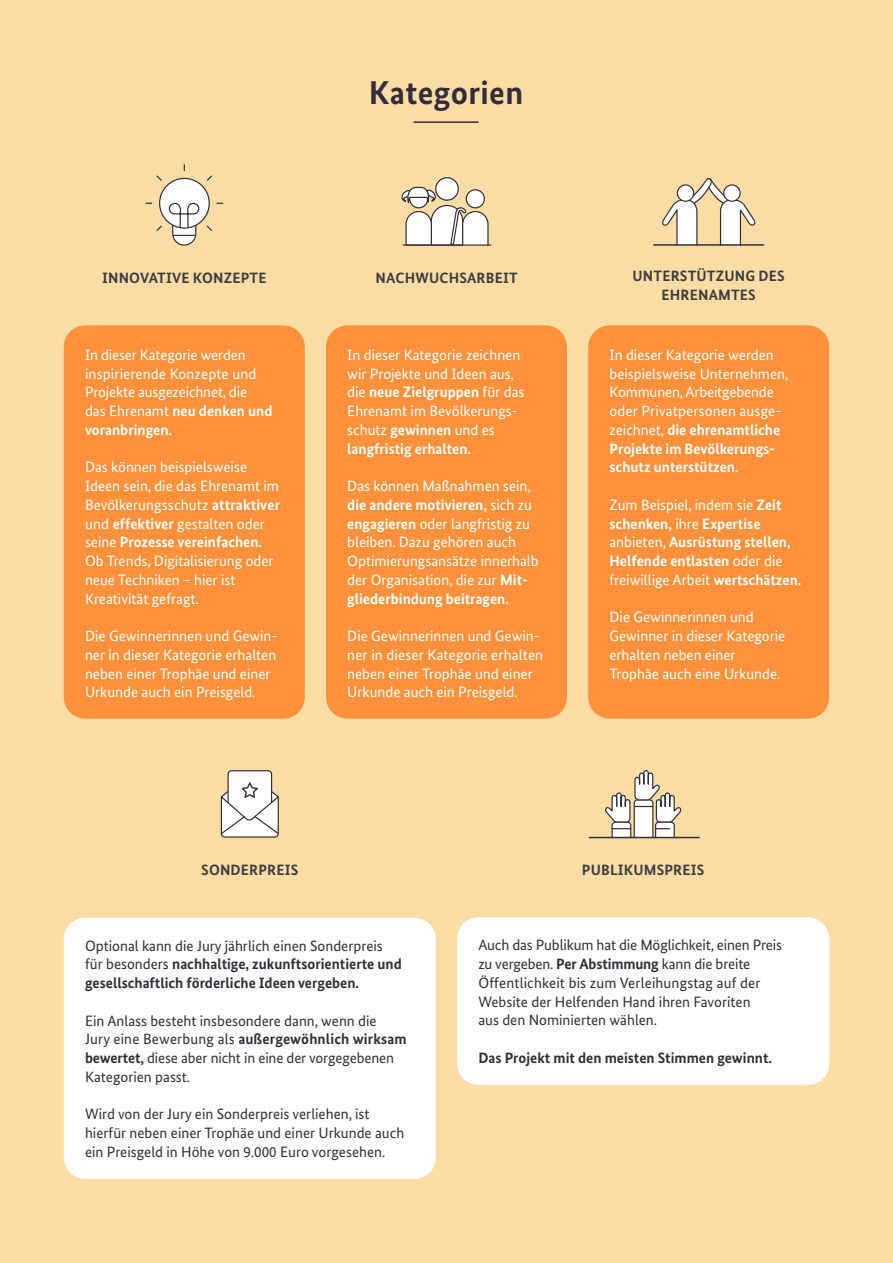
<style>
.page{position:relative;width:893px;height:1263px;background:#fadca5}
.page>*{position:absolute;margin:0;border:0;box-sizing:border-box;transform-origin:0 0}
.t1{font:700 33px "Bundes Sans";letter-spacing:.01em;color:#342d39}
.t2{font:15px/18.8px "Bundes Sans";color:#fff}
.t3{font:15px/18.8px "Bundes Sans";color:#342d39}
.t4{font:700 15px/18.8px "Bundes Sans";color:#342d39}
.t5{font:700 15px/18.8px "Bundes Sans";color:#fff}
.t6{font:700 15px/18.8px "Bundes Sans";letter-spacing:.01em;color:#3e3e3f;text-align:center}
.s1{font-weight:700}
.s2{font-weight:400}
</style>
<div class="page">
<div style="left:64px;top:325px;width:241px;height:394px;background:#ff913c;border-radius:21px"></div>
<div style="left:588px;top:325px;width:241px;height:394px;background:#ff913c;border-radius:21px"></div>
<div style="left:326px;top:325px;width:241px;height:394px;background:#ff913c;border-radius:21px"></div>
<div style="left:457px;top:917px;width:372px;height:168px;background:#fff;border-radius:21px"></div>
<div style="left:64px;top:918px;width:372px;height:261px;background:#fff;border-radius:21px"></div>
<hr style="left:414px;top:121px;width:64px;height:2px;background:#342d39">
<svg style="left:145px;top:164px;width:79px;height:82px"></svg>
<div style="left:436px;top:178px;width:22px;height:22px;background:#fff;border-radius:50%"></div>
<div style="left:435px;top:177px;width:24px;height:24px;border:1px solid #332e38;border-radius:50%"></div>
<svg style="left:401px;top:185px;width:88px;height:61px"></svg>
<hr style="left:403px;top:244px;width:88px;height:2px;background:#332e38">
<svg style="left:220px;top:770px;width:59px;height:68px;background:#e3dfdb"></svg>
<svg style="left:662px;top:178px;width:94px;height:66px"></svg>
<div style="left:677px;top:185px;width:17px;height:16px;background:#fff;border-radius:50%"></div>
<div style="left:677px;top:184px;width:17px;height:18px;border:1px solid #332e38;border-radius:50%"></div>
<hr style="left:654px;top:244px;width:110px;height:2px;background:#332e38">
<svg style="left:604px;top:771px;width:78px;height:68px"></svg>
<hr style="left:589px;top:837px;width:110px;height:1px;background:#332e38">
<h1 class="t1" style="left:369px;top:73px;width:156px">Kategorien</h1>
<p class="t6" style="left:102px;top:269px;width:166px">INNOVATIVE KONZEPTE</p>
<p class="t6" style="left:376px;top:269px;width:144px">NACHWUCHSARBEIT</p>
<p class="t6" style="left:633px;top:266px;width:154px">UNTERSTÜTZUNG DES<br>EHRENAMTES</p>
<p class="t2" style="left:85px;top:345px;width:189px">In dieser Kategorie werden inspirierende Konzepte und<br>Projekte ausgezeichnet, die<br>das Ehrenamt <span class="s1">neu denken und voranbringen.</span></p>
<p class="t2" style="left:85px;top:458px;width:197px">Das können beispielsweise<br>Ideen sein, die das Ehrenamt im<br>Bevölkerungsschutz <span class="s1">attraktiver </span>und <span class="s1">effektiver</span> gestalten oder seine <span class="s1">Prozesse vereinfachen.<br></span>Ob Trends, Digitalisierung oder neue Techniken – hier ist<br>Kreativität gefragt.</p>
<p class="t2" style="left:85px;top:626px;width:194px">Die Gewinnerinnen und Gewin&shy;ner in dieser Kategorie erhalten neben einer Trophäe und einer<br>Urkunde auch ein Preisgeld.</p>
<p class="t2" style="left:347px;top:345px;width:179px">In dieser Kategorie zeichnen wir Projekte und Ideen aus, die <span class="s1">neue Zielgruppen</span> für das<br>Ehrenamt im Bevölkerungs&shy;schutz <span class="s1">gewinnen</span> und es <span class="s1">langfristig erhalten.</span></p>
<p class="t2" style="left:347px;top:476px;width:193px">Das können Maßnahmen sein, <span class="s1">die andere motivieren,</span> sich zu <span class="s1">engagieren</span> oder langfristig zu bleiben. Dazu gehören auch<br>Optimierungsansätze innerhalb der Organisation, die zur <span class="s1">Mit&shy;gliederbindung beitragen.</span></p>
<p class="t2" style="left:347px;top:626px;width:197px">Die Gewinnerinnen und Gewin&shy;ner in dieser Kategorie erhalten neben einer Trophäe und einer<br>Urkunde auch ein Preisgeld.</p>
<p class="t2" style="left:609px;top:345px;width:180px">In dieser Kategorie werden beispielsweise Unternehmen,<br>Kommunen, Arbeitgebende oder Privatpersonen ausge&shy;zeichnet, <span class="s1">die ehrenamtliche<br>Projekte im Bevölkerungs&shy;schutz unterstützen.</span></p>
<p class="t5" style="left:609px;top:495px;width:193px"><span class="s2">Zum Beispiel, indem sie</span> Zeit schenken, <span class="s2">ihre</span> Expertise <span class="s2">anbieten,</span> Ausrüstung stellen,<br>Helfende entlasten <span class="s2">oder die freiwillige Arbeit</span> wertschätzen.</p>
<p class="t2" style="left:609px;top:608px;width:177px">Die Gewinnerinnen und<br>Gewinner in dieser Kategorie erhalten neben einer<br>Trophäe auch eine Urkunde.</p>
<p class="t6" style="left:201px;top:861px;width:99px">SONDERPREIS</p>
<p class="t6" style="left:582px;top:861px;width:124px">PUBLIKUMSPREIS</p>
<p class="t4" style="left:85px;top:936px;width:318px"><span class="s2">Optional kann die Jury jährlich einen Sonderpreis für besonders</span> nachhaltige, zukunftsorientierte und gesellschaftlich förderliche Ideen vergeben.</p>
<p class="t3" style="left:85px;top:1011px;width:323px">Ein Anlass besteht insbesondere dann, wenn die<br>Jury eine Bewerbung als <span class="s1">außergewöhnlich wirksam bewertet,</span> diese aber nicht in eine der vorgegebenen Kategorien passt.</p>
<p class="t3" style="left:85px;top:1105px;width:321px">Wird von der Jury ein Sonderpreis verliehen, ist hierfür neben einer Trophäe und einer Urkunde auch ein Preisgeld in Höhe von 9.000 Euro vorgesehen.</p>
<p class="t3" style="left:478px;top:935px;width:305px">Auch das Publikum hat die Möglichkeit, einen Preis zu vergeben. <span class="s1">Per Abstimmung</span> kann die breite Öffentlichkeit bis zum Verleihungstag auf der Website der Helfenden Hand ihren Favoriten<br>aus den Nominierten wählen.</p>
<p class="t4" style="left:478px;top:1048px;width:295px">Das Projekt mit den meisten Stimmen gewinnt.</p>
</div>
